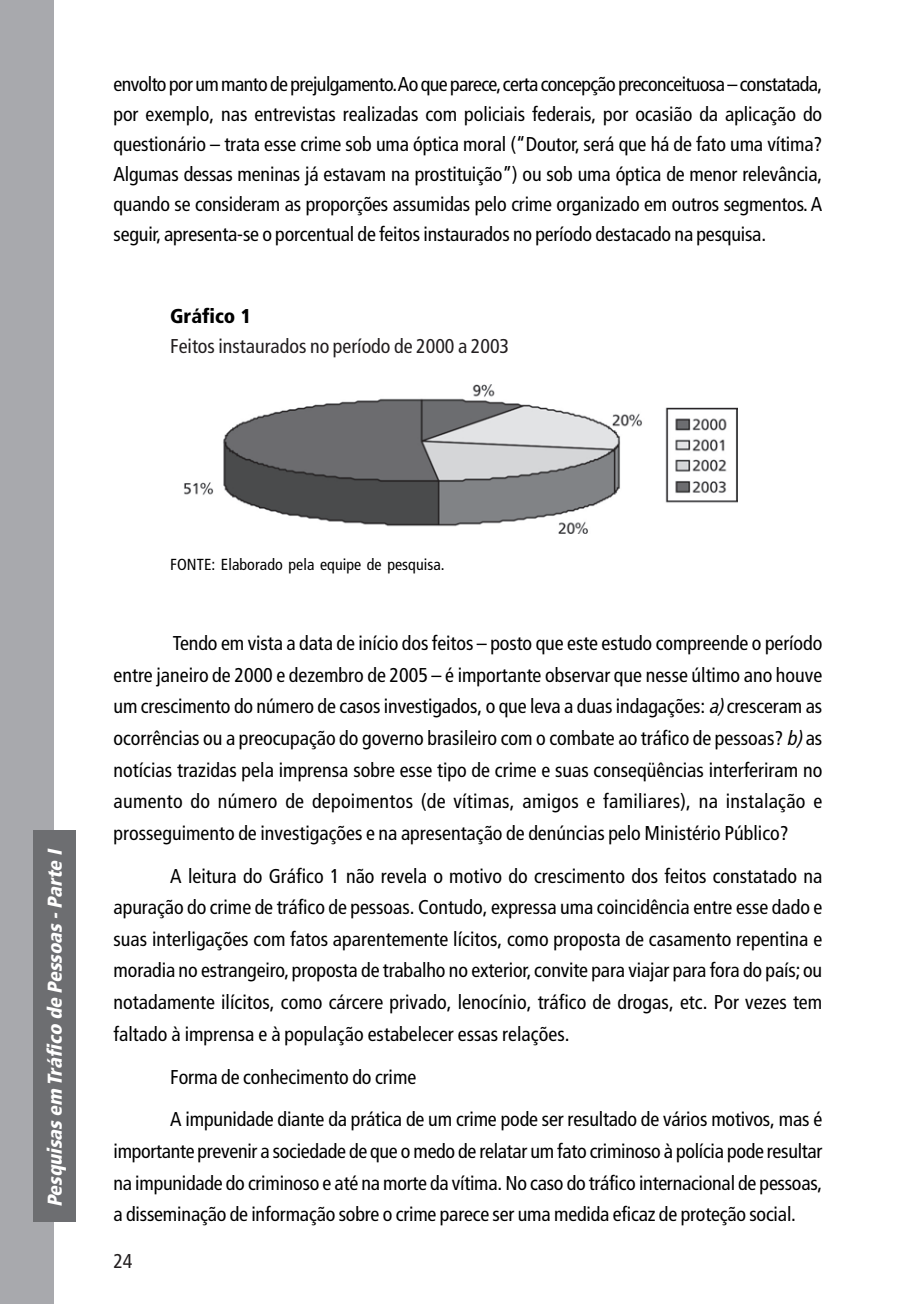
<style>
.page{position:relative;width:903px;height:1304px;background:#fff}
.page>*{position:absolute;margin:0;border:0;box-sizing:border-box;transform-origin:0 0}
.t1{font:condensed 20px/31.6px "Frutiger";letter-spacing:-.01em;color:#000;text-align:justify}
.t2{font:condensed 20px/30px "Frutiger";color:#231f20}
.t3{font:italic 900 condensed 20px "Frutiger";color:#fff}
.t4{font:condensed 16px "Frutiger";letter-spacing:.005em;color:#000}
.s1{font-weight:900;color:#000}
.s2{font-style:italic}
</style>
<div class="page">
<div style="left:0;top:0;width:54px;height:1304px;background:#a8a9ad"></div>
<div style="left:34px;top:830px;width:42px;height:392px;background:#6d6e71"></div>
<img style="left:184px;top:384px;width:553px;height:150px">
<p class="t1" style="left:114px;top:70px;width:710px;line-height:30px">envolto por um manto de prejulgamento. Ao que parece, certa concepção preconceituosa – constatada, por exemplo, nas entrevistas realizadas com policiais federais, por ocasião da aplicação do questionário – trata esse crime sob uma óptica moral (“Doutor, será que há de fato uma vítima?<br>Algumas dessas meninas já estavam na prostituição”) ou sob uma óptica de menor relevância, quando se consideram as proporções assumidas pelo crime organizado em outros segmentos. A seguir, apresenta-se o porcentual de feitos instaurados no período destacado na pesquisa.</p>
<p class="t2" style="left:170px;top:303px;width:340px"><span class="s1">Gráfico 1<br></span>Feitos instaurados no período de 2000 a 2003</p>
<p class="t3" style="left:47px;top:1207px;width:363px;rotate:-90deg">Pesq uisas em Tráfico de Pessoas -Parte I</p>
<p class="t4" style="left:170px;top:558px;width:276px">FONTE: Elaborado pela equipe de pesquisa.</p>
<p class="t1" style="left:114px;top:629px;width:710px;text-indent:59px">Tendo em vista a data de início dos feitos – posto que este estudo compreende o período entre janeiro de 2000 e dezembro de 2005 – é importante observar que nesse último ano houve um crescimento do número de casos investigados, o que leva a duas indagações: <span class="s2">a)</span>cresceram as ocorrências ou a preocupação do governo brasileiro com o combate ao tráfico de pessoas? <span class="s2">b)</span>as notícias trazidas pela imprensa sobre esse tipo de crime e suas conseqüências interferiram no aumento do número de depoimentos (de vítimas, amigos e familiares), na instalação e prosseguimento de investigações e na apresentação de denúncias pelo Ministério Público?</p>
<p class="t1" style="left:114px;top:861px;width:710px;text-indent:57px">A leitura do Gráfico 1 não revela o motivo do crescimento dos feitos constatado na apuração do crime de tráfico de pessoas. Contudo, expressa uma coincidência entre esse dado e suas interligações com fatos aparentemente lícitos, como proposta de casamento repentina e moradia no estrangeiro, proposta de trabalho no exterior, convite para viajar para fora do país; ou notadamente ilícitos, como cárcere privado, lenocínio, tráfico de drogas, etc. Por vezes tem faltado à imprensa e à população estabelecer essas relações.</p>
<p class="t1" style="left:170px;top:1057px;width:654px;line-height:43px">Forma de conhecimento do crime<br>A impunidade diante da prática de um crime pode ser resultado de vários motivos, mas é</p>
<p class="t1" style="left:114px;top:1137px;width:710px">importante prevenir a sociedade de que o medo de relatar um fato criminoso à polícia pode resultar na impunidade do criminoso e até na morte da vítima. No caso do tráfico internacional de pessoas, a disseminação de informação sobre o crime parece ser uma medida eficaz de proteção social.</p>
<p class="t2" style="left:114px;top:1248px;width:21px">24</p>
</div>
